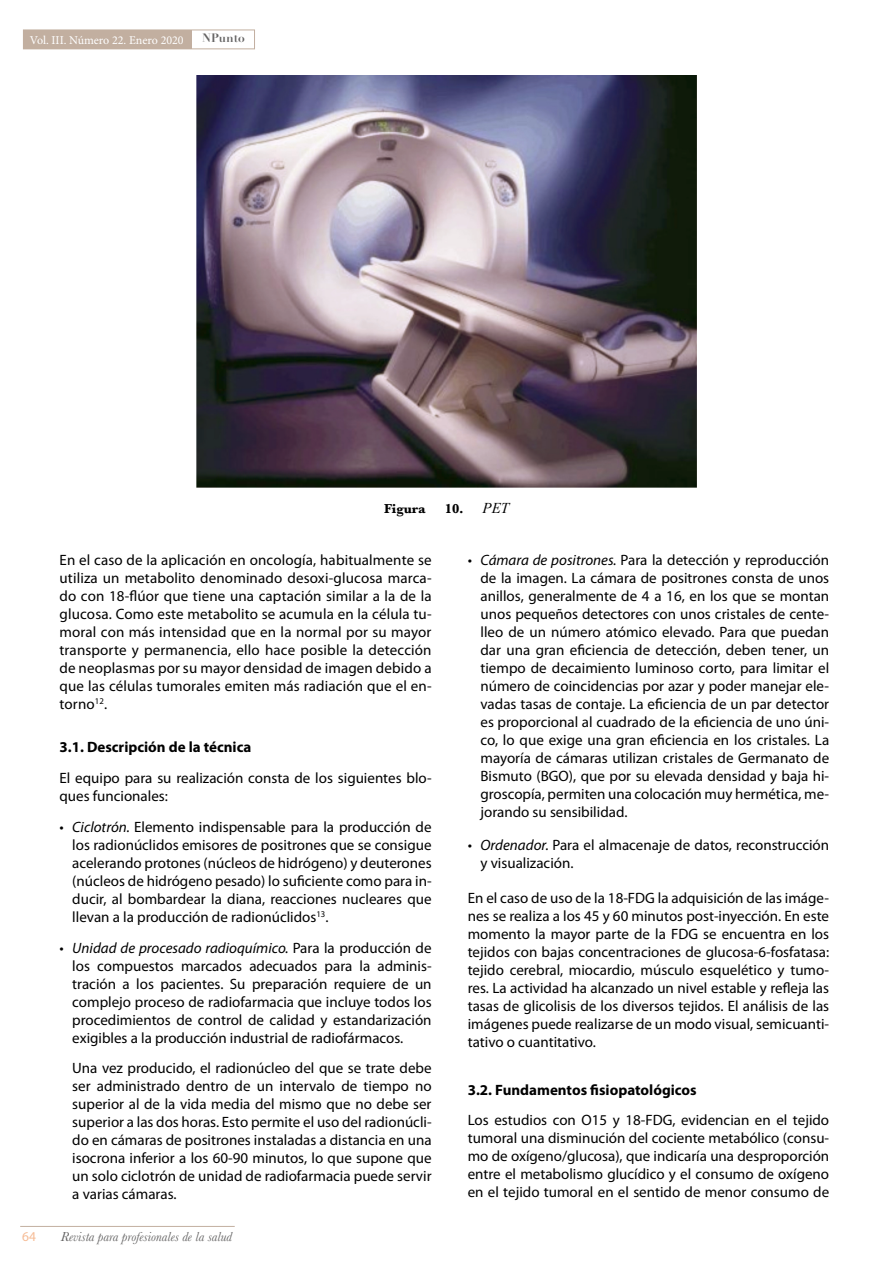
<style>
.page{position:relative;width:893px;height:1263px;background:#fff}
.page>*{position:absolute;margin:0;border:0;box-sizing:border-box;transform-origin:0 0}
.t1{font:15px/18px "Myriad Pro";color:#000;text-align:justify}
.t2{font:700 15px "Myriad Pro";color:#000}
.t3{font:italic 13.5px "Baskerville";color:#646363}
.t4{font:700 13.5px "Baskerville";color:#000}
.t5{font:13.5px "Myriad Pro";color:#f6bc96}
.t6{font:12px "Minion Pro";color:#fff}
.t7{font:700 12px "Didot LH";color:#646363}
.s1{font-family:"Times New Roman";font-weight:400;font-style:italic;font-size:15px}
.s2{font-style:italic}
</style>
<div class="page">
<div style="left:23px;top:30px;width:232px;height:19px;border:1px solid #c2afa0"></div>
<div style="left:23px;top:30px;width:169px;height:19px;background:#c2afa0"></div>
<hr style="left:20px;top:1226px;width:215px;height:1px;background:#c2afa0">
<img style="left:197px;top:76px;width:499px;height:412px">
<p class="t6" style="left:30px;top:32px;width:155px">Vol. III. Número 22. Enero 2020</p>
<p class="t7" style="left:202px;top:30px;width:44px">NPunto</p>
<p class="t4" style="left:384px;top:499px;width:43px">Figura</p>
<p class="t4" style="left:445px;top:499px;width:66px">10. <span class="s1">PET</span></p>
<p class="t1" style="left:60px;top:550px;width:374px">En el caso de la aplicación en oncología, habitualmente se utiliza un metabolito denominado desoxi-glucosa marca&shy;do con 18-flúor que tiene una captación similar a la de la glucosa. Como este metabolito se acumula en la célula tu&shy;moral con más intensidad que en la normal por su mayor transporte y permanencia, ello hace posible la detección de neoplasmas por su mayor densidad de imagen debido a que las células tumorales emiten más radiación que el en&shy;torno<sup>12</sup>.</p>
<p class="t2" style="left:60px;top:739px;width:193px">3.1. Descripción de la técnica</p>
<p class="t1" style="left:60px;top:769px;width:374px">El equipo para su realización consta de los siguientes blo&shy;ques funcionales:</p>
<p class="t1" style="left:72px;top:817px;width:361px;text-indent:-13px"><span class="s2">• Ciclotrón.</span> Elemento indispensable para la producción de los radionúclidos emisores de positrones que se consigue acelerando protones (núcleos de hidrógeno) y deuterones (núcleos de hidrógeno pesado) lo suficiente como para in&shy;ducir, al bombardear la diana, reacciones nucleares que llevan a la producción de radionúclidos<sup>13</sup>.</p>
<p class="t1" style="left:72px;top:938px;width:361px;text-indent:-13px"><span class="s2">• Unidad de procesado radioquímico.</span> Para la producción de los compuestos marcados adecuados para la adminis&shy;tración a los pacientes. Su preparación requiere de un complejo proceso de radiofarmacia que incluye todos los procedimientos de control de calidad y estandarización exigibles a la producción industrial de radiofármacos.</p>
<p class="t1" style="left:72px;top:1059px;width:361px">Una vez producido, el radionúcleo del que se trate debe ser administrado dentro de un intervalo de tiempo no superior al de la vida media del mismo que no debe ser superior a las dos horas. Esto permite el uso del radionúcli&shy;do en cámaras de positrones instaladas a distancia en una isocrona inferior a los 60-90 minutos, lo que supone que un solo ciclotrón de unidad de radiofarmacia puede servir a varias cámaras.</p>
<p class="t5" style="left:22px;top:1228px;width:15px">64</p>
<p class="t3" style="left:61px;top:1228px;width:173px">Revista para profesionales de la salud</p>
<p class="t1" style="left:480px;top:550px;width:350px;text-indent:-13px"><span class="s2">• Cámara de positrones.</span> Para la detección y reproducción de la imagen. La cámara de positrones consta de unos anillos, generalmente de 4 a 16, en los que se montan unos pequeños detectores con unos cristales de cente&shy;lleo de un número atómico elevado. Para que puedan dar una gran eficiencia de detección, deben tener, un tiempo de decaimiento luminoso corto, para limitar el número de coincidencias por azar y poder manejar ele&shy;vadas tasas de contaje. La eficiencia de un par detector es proporcional al cuadrado de la eficiencia de uno úni&shy;co, lo que exige una gran eficiencia en los cristales. La mayoría de cámaras utilizan cristales de Germanato de Bismuto (BGO), que por su elevada densidad y baja hi&shy;groscopía, permiten una colocación muy hermética, me&shy;jorando su sensibilidad.</p>
<p class="t1" style="left:480px;top:835px;width:350px;text-indent:-13px"><span class="s2">• Ordenador.</span> Para el almacenaje de datos, reconstrucción y visualización.</p>
<p class="t1" style="left:468px;top:888px;width:363px">En el caso de uso de la 18-FDG la adquisición de las imáge&shy;nes se realiza a los 45 y 60 minutos post-inyección. En este momento la mayor parte de la FDG se encuentra en los tejidos con bajas concentraciones de glucosa-6-fosfatasa: tejido cerebral, miocardio, músculo esquelético y tumo&shy;res. La actividad ha alcanzado un nivel estable y refleja las tasas de glicolisis de los diversos tejidos. El análisis de las imágenes puede realizarse de un modo visual, semicuanti&shy;tativo o cuantitativo.</p>
<p class="t2" style="left:468px;top:1081px;width:230px">3.2. Fundamentos fisiopatológicos</p>
<p class="t1" style="left:468px;top:1111px;width:363px">Los estudios con O15 y 18-FDG, evidencian en el tejido tumoral una disminución del cociente metabólico (consu&shy;mo de oxígeno/glucosa), que indicaría una desproporción entre el metabolismo glucídico y el consumo de oxígeno en el tejido tumoral en el sentido de menor consumo de</p>
</div>
